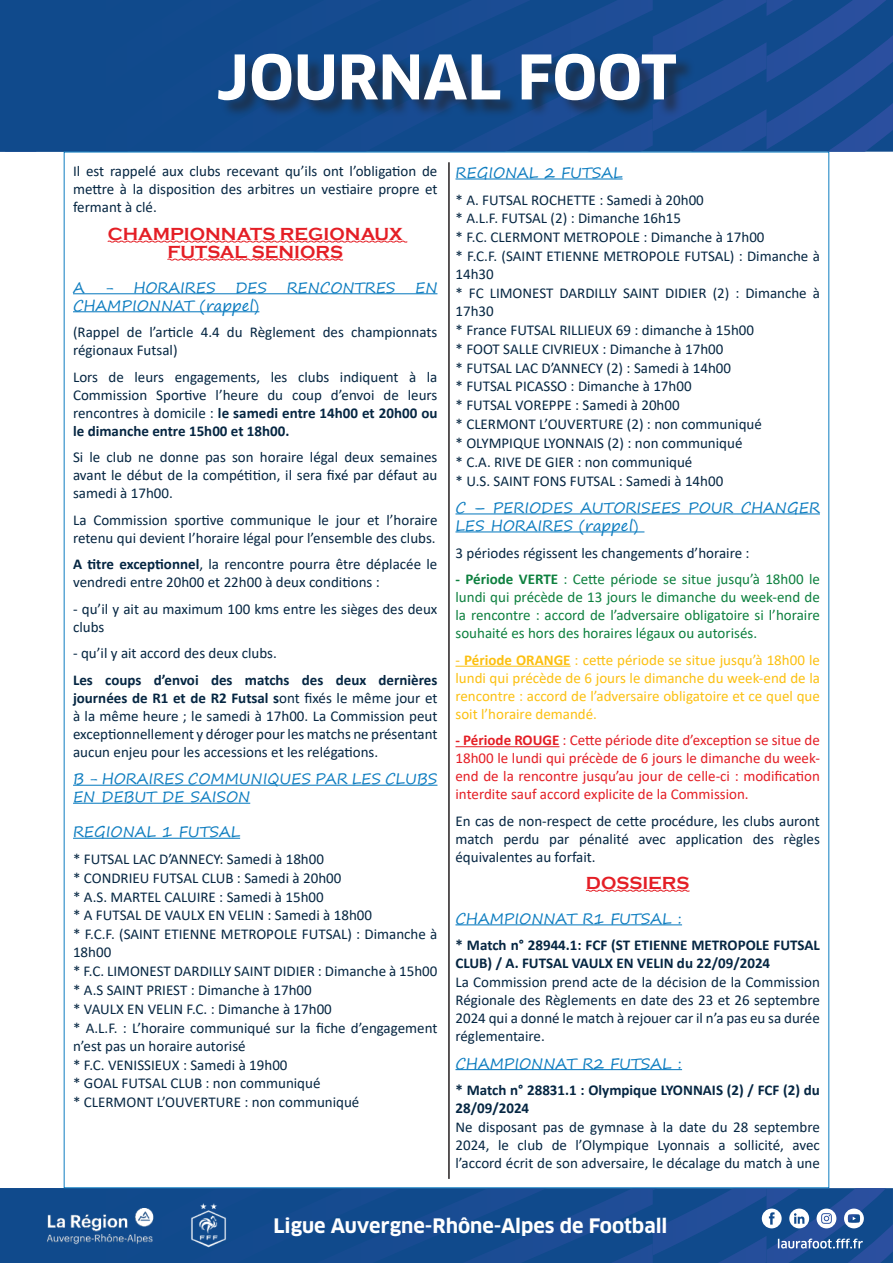
<style>
.page{position:relative;width:893px;height:1263px;background:#fff}
.page>*{position:absolute;margin:0;border:0;box-sizing:border-box;transform-origin:0 0}
.t1{font:700 60px "Clan OT";color:#fff}
.t2{font:700 19.5px "Clan OT";color:#fff}
.t3{font:700 18px/18px "Copperplate Gothic";color:#e41e25;text-align:center}
.t4{font:15px/18.8px "Calibri";color:#052642;text-align:justify}
.t5{font:15px/18px "Segoe Print";color:#0e7dc0}
.t6{font:15px/18px "Calibri";color:#e41e25;text-align:justify}
.t7{font:15px/18px "Calibri";color:#0d803f;text-align:justify}
.t8{font:15px/18px "Calibri";color:#fcc011;text-align:justify}
.t9{font:700 15px/18px "Calibri";color:#052642}
.s1{font-weight:700}
</style>
<div class="page">
<svg style="left:0;top:0;width:893px;height:152px;background:#144b8f"></svg>
<svg style="left:0;top:1188px;width:893px;height:75px;background:#1c5193"></svg>
<div style="left:221px;top:56px;width:474px;height:62px;background:#231f20;opacity:.56"></div>
<svg style="left:107px;top:240px;width:301px;height:3px"></svg>
<svg style="left:167px;top:258px;width:177px;height:3px"></svg>
<hr style="left:73px;top:293px;width:364px;height:1px;background:#0e7dc0">
<hr style="left:73px;top:311px;width:186px;height:1px;background:#0e7dc0">
<hr style="left:73px;top:785px;width:364px;height:1px;background:#0e7dc0">
<hr style="left:73px;top:803px;width:177px;height:1px;background:#0e7dc0">
<hr style="left:73px;top:838px;width:167px;height:1px;background:#0e7dc0">
<hr style="left:455px;top:178px;width:168px;height:1px;background:#0e7dc0">
<hr style="left:455px;top:513px;width:365px;height:1px;background:#0e7dc0">
<hr style="left:455px;top:531px;width:189px;height:1px;background:#0e7dc0">
<hr style="left:455px;top:666px;width:116px;height:1px;background:#fcc011">
<hr style="left:455px;top:746px;width:104px;height:1px;background:#e41e25">
<svg style="left:585px;top:889px;width:105px;height:3px"></svg>
<hr style="left:455px;top:924px;width:227px;height:1px;background:#0e7dc0">
<hr style="left:455px;top:1069px;width:227px;height:1px;background:#0e7dc0">
<hr style="left:448px;top:162px;width:2px;height:1017px;background:#231f20">
<h1 class="t1" style="left:216px;top:42px;width:462px">JOURNAL FOOT</h1>
<p class="t4" style="left:73px;top:162px;width:366px;line-height:18px">Il est rappelé aux clubs recevant qu’ils ont l’obligation de mettre à la disposition des arbitres un vestiaire propre et fermant à clé.</p>
<p class="t3" style="left:108px;top:225px;width:296px">CHAMPIONNATS REGIONAUX<br>FUTSAL SENIORS</p>
<p class="t5" style="left:73px;top:278px;width:13px">A</p>
<p class="t5" style="left:104px;top:278px;width:113px">- HORAIRES</p>
<p class="t5" style="left:235px;top:278px;width:33px">DES</p>
<p class="t5" style="left:287px;top:278px;width:110px">RENCONTRES</p>
<p class="t5" style="left:415px;top:278px;width:24px">EN</p>
<p class="t5" style="left:73px;top:296px;width:188px">CHAMPIONNAT (rappel)</p>
<p class="t4" style="left:73px;top:323px;width:366px;line-height:18px">(Rappel de l’article 4.4 du Règlement des championnats régionaux Futsal)</p>
<p class="t4" style="left:73px;top:367px;width:366px;line-height:18px">Lors de leurs engagements, les clubs indiquent à la Commission Sportive l’heure du coup d’envoi de leurs rencontres à domicile : <span class="s1">le samedi entre 14h00 et 20h00 ou le dimanche entre 15h00 et 18h00.</span></p>
<p class="t4" style="left:73px;top:448px;width:366px;line-height:18px">Si le club ne donne pas son horaire légal deux semaines avant le début de la compétition, il sera fixé par défaut au samedi à 17h00.</p>
<p class="t4" style="left:73px;top:510px;width:366px;line-height:18px">La Commission sportive communique le jour et l’horaire retenu qui devient l’horaire légal pour l’ensemble des clubs.</p>
<p class="t4" style="left:73px;top:555px;width:366px;line-height:18px"><span class="s1">A titre exceptionnel</span>, la rencontre pourra être déplacée le vendredi entre 20h00 et 22h00 à deux conditions :</p>
<p class="t4" style="left:73px;top:599px;width:366px;line-height:18px">- qu’il y ait au maximum 100 kms entre les sièges des deux clubs</p>
<p class="t4" style="left:73px;top:644px;width:205px">- qu’il y ait accord des deux clubs.</p>
<p class="t4" style="left:73px;top:670px;width:366px;line-height:18px"><span class="s1">Les coups d’envoi des matchs des deux dernières journées de R1 et de R2 Futsal s</span>ont fixés le même jour et à la même heure ; le samedi à 17h00. La Commission peut exceptionnellement y déroger pour les matchs ne présentant aucun enjeu pour les accessions et les relégations.</p>
<p class="t5" style="left:73px;top:770px;width:366px">B - HORAIRES COMMUNIQUES PAR LES CLUBS<br>EN DEBUT DE SAISON</p>
<p class="t5" style="left:73px;top:823px;width:169px">REGIONAL 1 FUTSAL</p>
<p class="t4" style="left:73px;top:849px;width:366px;text-align:left">* FUTSAL LAC D’ANNECY: Samedi à 18h00<br>* CONDRIEU FUTSAL CLUB : Samedi à 20h00<br>* A.S. MARTEL CALUIRE : Samedi à 15h00<br>* A FUTSAL DE VAULX EN VELIN : Samedi à 18h00<br>* F.C.F. (SAINT ETIENNE METROPOLE FUTSAL) : Dimanche à 18h00<br>* F.C. LIMONEST DARDILLY SAINT DIDIER : Dimanche à 15h00 * A.S SAINT PRIEST : Dimanche à 17h00<br>* VAULX EN VELIN F.C. : Dimanche à 17h00<br>* A.L.F. : L’horaire communiqué sur la fiche d’engagement n’est pas un horaire autorisé<br>* F.C. VENISSIEUX : Samedi à 19h00<br>* GOAL FUTSAL CLUB : non communiqué<br>* CLERMONT L’OUVERTURE : non communiqué</p>
<p class="t5" style="left:455px;top:163px;width:169px">REGIONAL 2 FUTSAL</p>
<p class="t4" style="left:455px;top:190px;width:366px;text-align:left">* A. FUTSAL ROCHETTE : Samedi à 20h00<br>* A.L.F. FUTSAL (2) : Dimanche 16h15<br>* F.C. CLERMONT METROPOLE : Dimanche à 17h00<br>* F.C.F. (SAINT ETIENNE METROPOLE FUTSAL) : Dimanche à 14h30<br>* FC LIMONEST DARDILLY SAINT DIDIER (2) : Dimanche à 17h30<br>* France FUTSAL RILLIEUX 69 : dimanche à 15h00<br>* FOOT SALLE CIVRIEUX : Dimanche à 17h00<br>* FUTSAL LAC D’ANNECY (2) : Samedi à 14h00<br>* FUTSAL PICASSO : Dimanche à 17h00<br>* FUTSAL VOREPPE : Samedi à 20h00<br>* CLERMONT L’OUVERTURE (2) : non communiqué<br>* OLYMPIQUE LYONNAIS (2) : non communiqué<br>* C.A. RIVE DE GIER : non communiqué<br>* U.S. SAINT FONS FUTSAL : Samedi à 14h00</p>
<p class="t5" style="left:455px;top:498px;width:366px">C – PERIODES AUTORISEES POUR CHANGER<br>LES HORAIRES (rappel)</p>
<p class="t4" style="left:455px;top:543px;width:296px">3 périodes régissent les changements d’horaire :</p>
<p class="t7" style="left:455px;top:570px;width:366px"><span class="s1">- Période VERTE</span> : Cette période se situe jusqu’à 18h00 le lundi qui précède de 13 jours le dimanche du week-end de la rencontre : accord de l’adversaire obligatoire si l’horaire souhaité es hors des horaires légaux ou autorisés.</p>
<p class="t8" style="left:455px;top:650px;width:366px">- <span class="s1">Période ORANGE</span> : cette période se situe jusqu’à 18h00 le lundi qui précède de 6 jours le dimanche du week-end de la rencontre : accord de l’adversaire obligatoire et ce quel que soit l’horaire demandé.</p>
<p class="t6" style="left:455px;top:731px;width:366px"><span class="s1">- Période ROUGE</span> : Cette période dite d’exception se situe de 18h00 le lundi qui précède de 6 jours le dimanche du week&shy;end de la rencontre jusqu’au jour de celle-ci : modification interdite sauf accord explicite de la Commission.</p>
<p class="t4" style="left:455px;top:811px;width:366px;line-height:18px">En cas de non-respect de cette procédure, les clubs auront match perdu par pénalité avec application des règles équivalentes au forfait.</p>
<p class="t3" style="left:586px;top:874px;width:105px">DOSSIERS</p>
<p class="t5" style="left:455px;top:909px;width:228px">CHAMPIONNAT R1 FUTSAL :</p>
<p class="t9" style="left:455px;top:936px;width:366px">* Match n° 28944.1: FCF (ST ETIENNE METROPOLE FUTSAL<br>CLUB) / A. FUTSAL VAULX EN VELIN du 22/09/2024</p>
<p class="t4" style="left:455px;top:973px;width:366px;line-height:18px">La Commission prend acte de la décision de la Commission Régionale des Règlements en date des 23 et 26 septembre 2024 qui a donné le match à rejouer car il n’a pas eu sa durée réglementaire.</p>
<p class="t5" style="left:455px;top:1054px;width:228px">CHAMPIONNAT R2 FUTSAL :</p>
<p class="t9" style="left:455px;top:1081px;width:366px">* Match n° 28831.1 : Olympique LYONNAIS (2) / FCF (2) du<br>28/09/2024</p>
<p class="t4" style="left:455px;top:1118px;width:366px;line-height:18px">Ne disposant pas de gymnase à la date du 28 septembre 2024, le club de l’Olympique Lyonnais a sollicité, avec l’accord écrit de son adversaire, le décalage du match à une</p>
<h2 class="t2" style="left:273px;top:1214px;width:396px">Ligue Auvergne-Rhône-Alpes de Football</h2>
</div>
